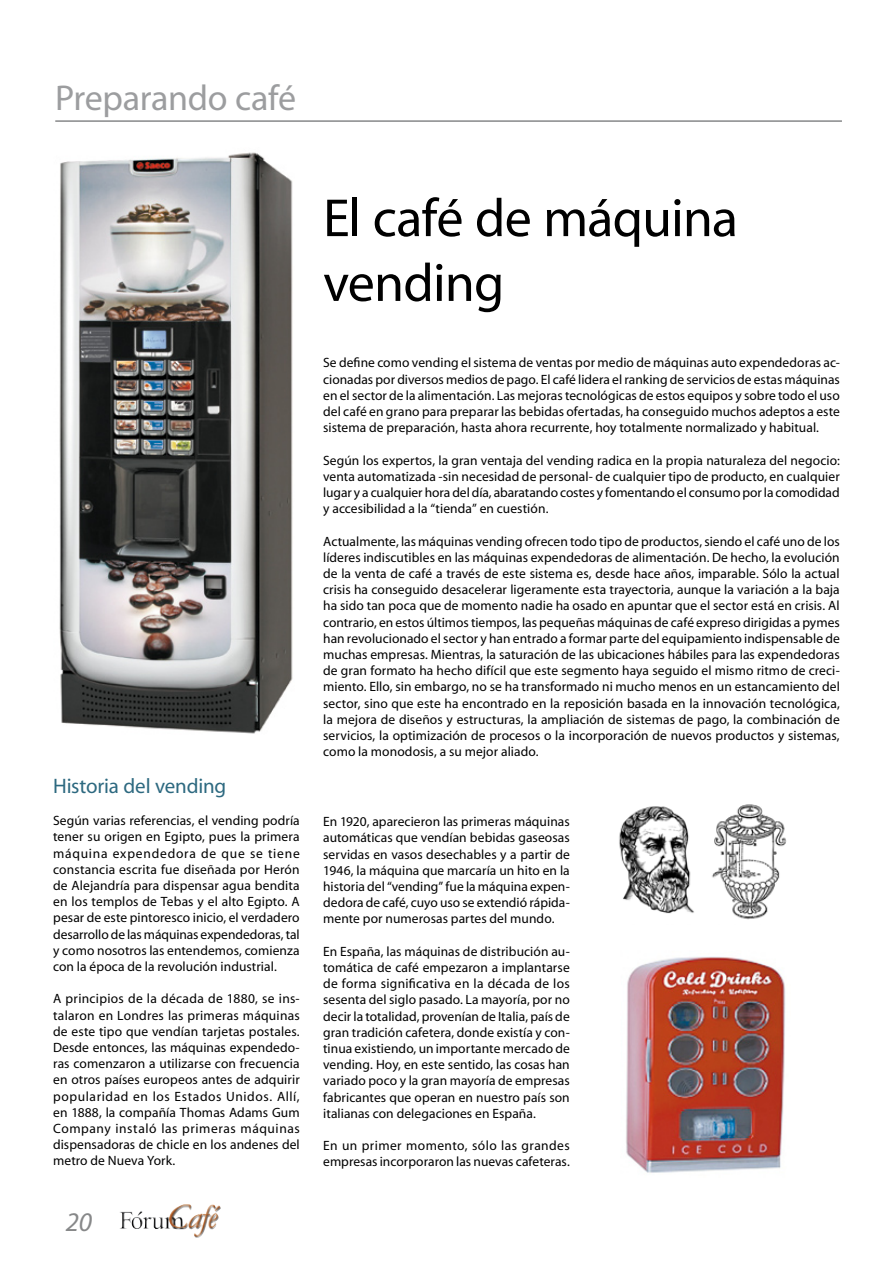
<style>
.page{position:relative;width:893px;height:1263px;background:#fff}
.page>*{position:absolute;margin:0;border:0;box-sizing:border-box;transform-origin:0 0}
.Titulares{font:54px/64.8px "Myriad";letter-spacing:-.015em;color:#000}
.t1{font:36px "Myriad";letter-spacing:-.01em;color:#9c9d9f}
.t2{font:italic 27px "Myriad";color:#878889}
.Parrafo{font:21px "Myriad";letter-spacing:-.005em;color:#2d6980}
.t3{font:13.5px/16.2px "Myriad";letter-spacing:.005em;color:#000;text-align:justify}
</style>
<div class="page">
<img style="left:120px;top:1204px;width:101px;height:34px">
<hr style="left:55px;top:120px;width:787px;height:2px;background:#878889">
<img style="left:619px;top:804px;width:168px;height:116px">
<img style="left:626px;top:956px;width:159px;height:217px">
<img style="left:59px;top:152px;width:234px;height:582px">
<p class="t1" style="left:55px;top:80px;width:242px">Preparando café</p>
<p class="Parrafo" style="left:53px;top:775px;width:175px">Historia del vending</p>
<p class="t3" style="left:53px;top:813px;width:248px">Según varias referencias, el vending podría tener su origen en Egipto, pues la primera máquina expendedora de que se tiene constancia escrita fue diseñada por Herón de Alejandría para dispensar agua bendita en los templos de Tebas y el alto Egipto. A pesar de este pintoresco inicio, el verdadero desarrollo de las máquinas expendedoras, tal y como nosotros las entendemos, comienza con la época de la revolución industrial.</p>
<p class="t3" style="left:53px;top:991px;width:248px">A principios de la década de 1880, se ins&shy;talaron en Londres las primeras máquinas de este tipo que vendían tarjetas postales.<br>Desde entonces, las máquinas expendedo&shy;ras comenzaron a utilizarse con frecuencia en otros países europeos antes de adquirir popularidad en los Estados Unidos. Allí, en 1888, la compañía Thomas Adams Gum Company instaló las primeras máquinas dispensadoras de chicle en los andenes del metro de Nueva York.</p>
<p class="t2" style="left:66px;top:1208px;width:28px">20</p>
<p class="Titulares" style="left:323px;top:188px;width:416px">El café de máquina vending</p>
<p class="t3" style="left:323px;top:355px;width:518px">Se define como vending el sistema de ventas por medio de máquinas auto expendedoras ac&shy;cionadas por diversos medios de pago. El café lidera el ranking de servicios de estas máquinas en el sector de la alimentación. Las mejoras tecnológicas de estos equipos y sobre todo el uso del café en grano para preparar las bebidas ofertadas, ha conseguido muchos adeptos a este sistema de preparación, hasta ahora recurrente, hoy totalmente normalizado y habitual.</p>
<p class="t3" style="left:323px;top:452px;width:518px">Según los expertos, la gran ventaja del vending radica en la propia naturaleza del negocio: venta automatizada -sin necesidad de personal- de cualquier tipo de producto, en cualquier lugar y a cualquier hora del día, abaratando costes y fomentando el consumo por la comodidad y accesibilidad a la “tienda” en cuestión.</p>
<p class="t3" style="left:323px;top:533px;width:518px">Actualmente, las máquinas vending ofrecen todo tipo de productos, siendo el café uno de los líderes indiscutibles en las máquinas expendedoras de alimentación. De hecho, la evolución de la venta de café a través de este sistema es, desde hace años, imparable. Sólo la actual crisis ha conseguido desacelerar ligeramente esta trayectoria, aunque la variación a la baja ha sido tan poca que de momento nadie ha osado en apuntar que el sector está en crisis. Al contrario, en estos últimos tiempos, las pequeñas máquinas de café expreso dirigidas a pymes han revolucionado el sector y han entrado a formar parte del equipamiento indispensable de muchas empresas. Mientras, la saturación de las ubicaciones hábiles para las expendedoras de gran formato ha hecho difícil que este segmento haya seguido el mismo ritmo de creci&shy;miento. Ello, sin embargo, no se ha transformado ni mucho menos en un estancamiento del sector, sino que este ha encontrado en la reposición basada en la innovación tecnológica, la mejora de diseños y estructuras, la ampliación de sistemas de pago, la combinación de servicios, la optimización de procesos o la incorporación de nuevos productos y sistemas, como la monodosis, a su mejor aliado.</p>
<p class="t3" style="left:323px;top:814px;width:248px">En 1920, aparecieron las primeras máquinas automáticas que vendían bebidas gaseosas servidas en vasos desechables y a partir de 1946, la máquina que marcaría un hito en la historia del “vending” fue la máquina expen&shy;dedora de café, cuyo uso se extendió rápida&shy;mente por numerosas partes del mundo.</p>
<p class="t3" style="left:323px;top:944px;width:248px">En España, las máquinas de distribución au&shy;tomática de café empezaron a implantarse de forma significativa en la década de los sesenta del siglo pasado. La mayoría, por no decir la totalidad, provenían de Italia, país de gran tradición cafetera, donde existía y con&shy;tinua existiendo, un importante mercado de vending. Hoy, en este sentido, las cosas han variado poco y la gran mayoría de empresas fabricantes que operan en nuestro país son italianas con delegaciones en España.</p>
<p class="t3" style="left:323px;top:1138px;width:248px">En un primer momento, sólo las grandes empresas incorporaron las nuevas cafeteras.</p>
</div>
